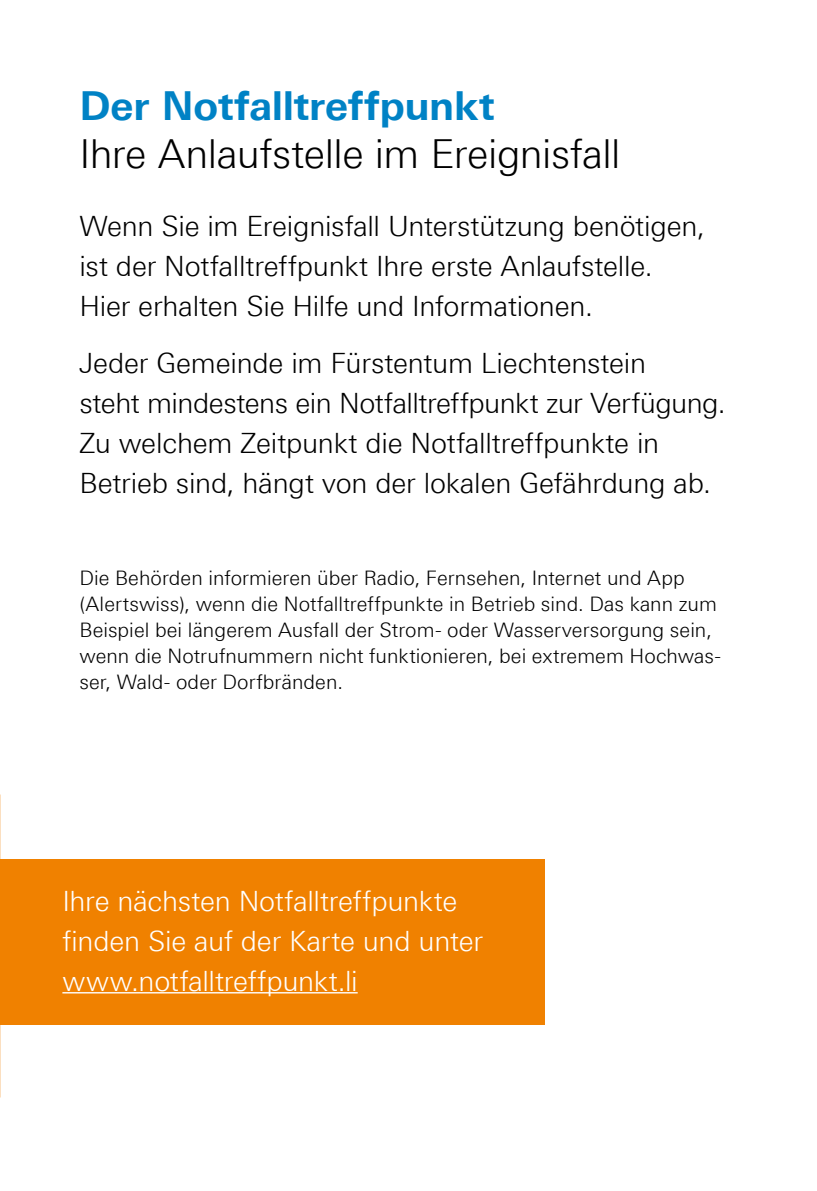
<style>
.page{position:relative;width:817px;height:1191px;background:#fff}
.page>*{position:absolute;margin:0;border:0;box-sizing:border-box;transform-origin:0 0}
.t1{font:300 40px "Linotype Univers 330";letter-spacing:-.015em;color:#000}
.t2{font:700 40px "Linotype Univers 630";letter-spacing:-.005em;color:#0082c5}
.t3{font:300 28px/40px "Linotype Univers 330";letter-spacing:-.01em;color:#000}
.t4{font:300 28px/40px "Linotype Univers 330";letter-spacing:-.01em;color:#fff}
.t5{font:300 20px/26px "Linotype Univers 330";letter-spacing:.005em;color:#000}
</style>
<div class="page">
<div style="left:0;top:859px;width:544px;height:165px;background:#f08100"></div>
<hr style="left:62px;top:992px;width:295px;height:1px;background:#fff">
<p class="t2" style="left:79px;top:81px;width:416px">Der Notfalltreffpunkt</p>
<p class="t1" style="left:79px;top:130px;width:542px">Ihre Anlaufstelle im Ereignisfall</p>
<p class="t3" style="left:79px;top:206px;width:627px">Wenn Sie im Ereignisfall Unterstützung benötigen, ist der Notfalltreffpunkt Ihre erste Anlaufstelle.<br>Hier erhalten Sie Hilfe und Informationen.</p>
<p class="t3" style="left:79px;top:343px;width:647px">Jeder Gemeinde im Fürstentum Liechtenstein<br>steht mindestens ein Notfalltreffpunkt zur Verfügung.<br>Zu welchem Zeitpunkt die Notfalltreffpunkte in Betrieb sind, hängt von der lokalen Gefährdung ab.</p>
<p class="t5" style="left:79px;top:565px;width:643px">Die Behörden informieren über Radio, Fernsehen, Internet und App (Alertswiss), wenn die Notfalltreffpunkte in Betrieb sind. Das kann zum Beispiel bei längerem Ausfall der Strom- oder Wasserversorgung sein, wenn die Notrufnummern nicht funktionieren, bei extremem Hochwas&shy;ser, Wald- oder Dorfbränden.</p>
<p class="t4" style="left:62px;top:880px;width:422px">Ihre nächsten Notfalltreffpunkte finden Sie auf der Karte und unter www.notfalltreffpunkt.li</p>
</div>
